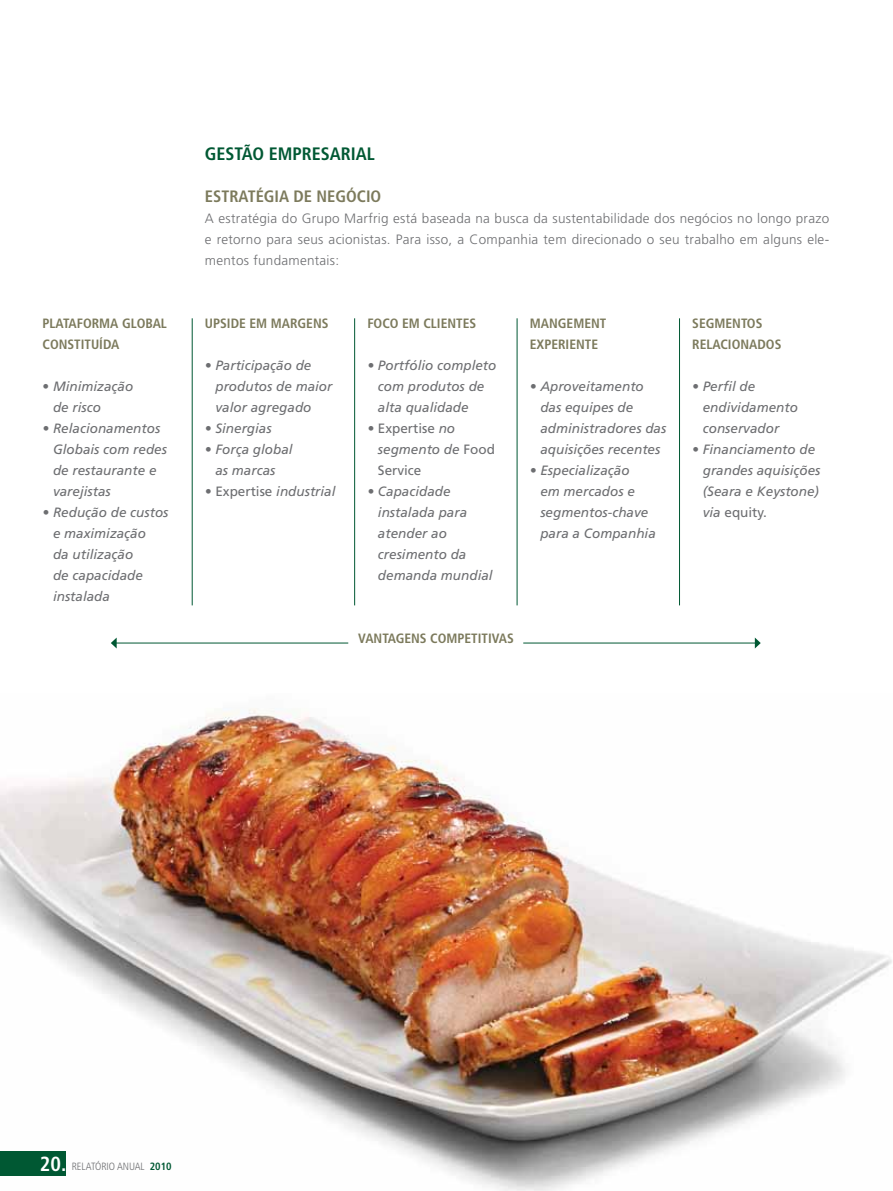
<style>
.page{position:relative;width:893px;height:1191px;background:#fff}
.page>*{position:absolute;margin:0;border:0;box-sizing:border-box;transform-origin:0 0}
.t1{font:700 condensed 18px "Frutiger LT Std";color:#005833}
.t2{font:700 condensed 16.5px "Frutiger LT Std";color:#7c7a5c}
.t3{font:italic 13.5px/21px "Frutiger LT Std";color:#6d6e71}
.t4{font:300 13.5px/21px "Frutiger LT Std";letter-spacing:.02em;color:#6d6e71;text-align:justify}
.t5{font:700 condensed 13.5px/21px "Frutiger LT Std";color:#7c7a5c}
.t6{font:13.5px/21px "Frutiger LT Std";color:#6d6e71}
.t7{font:300 condensed 10.5px "Frutiger LT Std";color:#6d6e71}
.s1{font-weight:300;font-style:normal}
.s2{font-style:normal}
.s3{font-style:italic}
.s4{font-weight:700;font-size:20.4px;color:#fff}
.s5{font-weight:700;color:#005833}
</style>
<div class="page">
<img style="left:0;top:708px;width:892px;height:483px">
<div style="left:0;top:1150px;width:66px;height:25px;background:#005833"></div>
<hr style="left:192px;top:318px;width:1px;height:287px;background:#005833">
<hr style="left:517px;top:318px;width:1px;height:287px;background:#005833">
<hr style="left:523px;top:642px;width:233px;height:1px;background:#005833">
<svg style="left:755px;top:637px;width:6px;height:11px"></svg>
<hr style="left:116px;top:642px;width:232px;height:1px;background:#005833">
<svg style="left:111px;top:637px;width:6px;height:11px"></svg>
<hr style="left:354px;top:318px;width:1px;height:287px;background:#005833">
<hr style="left:679px;top:318px;width:1px;height:287px;background:#005833">
<p class="t5" style="left:43px;top:313px;width:126px">PLATAFORMA GLOBAL<br>CONSTITUÍDA</p>
<p class="t3" style="left:53px;top:376px;width:82px;text-indent:-11px"><span class="s1">•</span> Minimização de risco</p>
<p class="t3" style="left:53px;top:418px;width:116px;text-indent:-11px">• Relacionamentos<br>Globais com redes de restaurante e varejistas</p>
<p class="t3" style="left:53px;top:502px;width:117px;text-indent:-11px">• Redução de custos e maximização<br>da utilização<br>de capacidade instalada</p>
<p class="t1" style="left:205px;top:143px;width:76px">GESTÃO EMP</p>
<p class="t1" style="left:302px;top:143px;width:75px">RESARIAL</p>
<p class="t2" style="left:205px;top:186px;width:178px">ESTRATÉGIA DE NEGÓCIO</p>
<p class="t4" style="left:205px;top:208px;width:626px">A estratégia do Grupo Marfrig está baseada na busca da sustentabilidade dos negócios no longo prazo e retorno para seus acionistas. Para isso, a Companhia tem direcionado o seu trabalho em alguns ele&shy;mentos fundamentais:</p>
<p class="t5" style="left:205px;top:313px;width:125px">UPSIDE EM MARGENS</p>
<p class="t3" style="left:215px;top:355px;width:119px;text-indent:-11px">• Participação de produtos de maior valor agregado</p>
<p class="t3" style="left:205px;top:418px;width:68px">• Sinergias</p>
<p class="t3" style="left:205px;top:439px;width:89px;text-align:center">• Força global as marcas</p>
<p class="t3" style="left:205px;top:481px;width:132px">• <span class="s2">Expertise</span> industrial</p>
<p class="t5" style="left:367px;top:313px;width:110px">FOCO EM CLIENTES</p>
<p class="t3" style="left:378px;top:355px;width:120px;text-indent:-11px">• Portfólio completo com produtos de alta qualidade</p>
<p class="t6" style="left:378px;top:418px;width:119px;text-indent:-11px"><span class="s3">•</span> Expertise <span class="s3">no segmento de</span> Food<br>Service</p>
<p class="t3" style="left:378px;top:481px;width:116px;text-indent:-11px">• Capacidade instalada para atender ao cresimento da demanda mundial</p>
<p class="t5" style="left:530px;top:313px;width:78px">MANGEMENT<br>EXPERIENTE</p>
<p class="t3" style="left:540px;top:376px;width:128px;text-indent:-11px">• Aproveitamento das equipes de administradores das aquisições recentes</p>
<p class="t3" style="left:540px;top:460px;width:117px;text-indent:-11px">• Especialização<br>em mercados e segmentos-chave para a Companhia</p>
<p class="t5" style="left:358px;top:628px;width:157px">VANTAGENS COMPETITIVAS</p>
<p class="t5" style="left:692px;top:313px;width:91px">SEGMENTOS<br>RELACIONADOS</p>
<p class="t3" style="left:703px;top:376px;width:97px;text-indent:-11px">• Perfil de endividamento conservador</p>
<p class="t3" style="left:703px;top:439px;width:119px;text-indent:-11px">• Financiamento de grandes aquisições (Seara e Keystone) via <span class="s2">equity.</span></p>
<p class="t7" style="left:40px;top:1160px;width:133px"><span class="s4">20.</span> RELATÓRIO ANUAL <span class="s5">2010</span></p>
</div>
